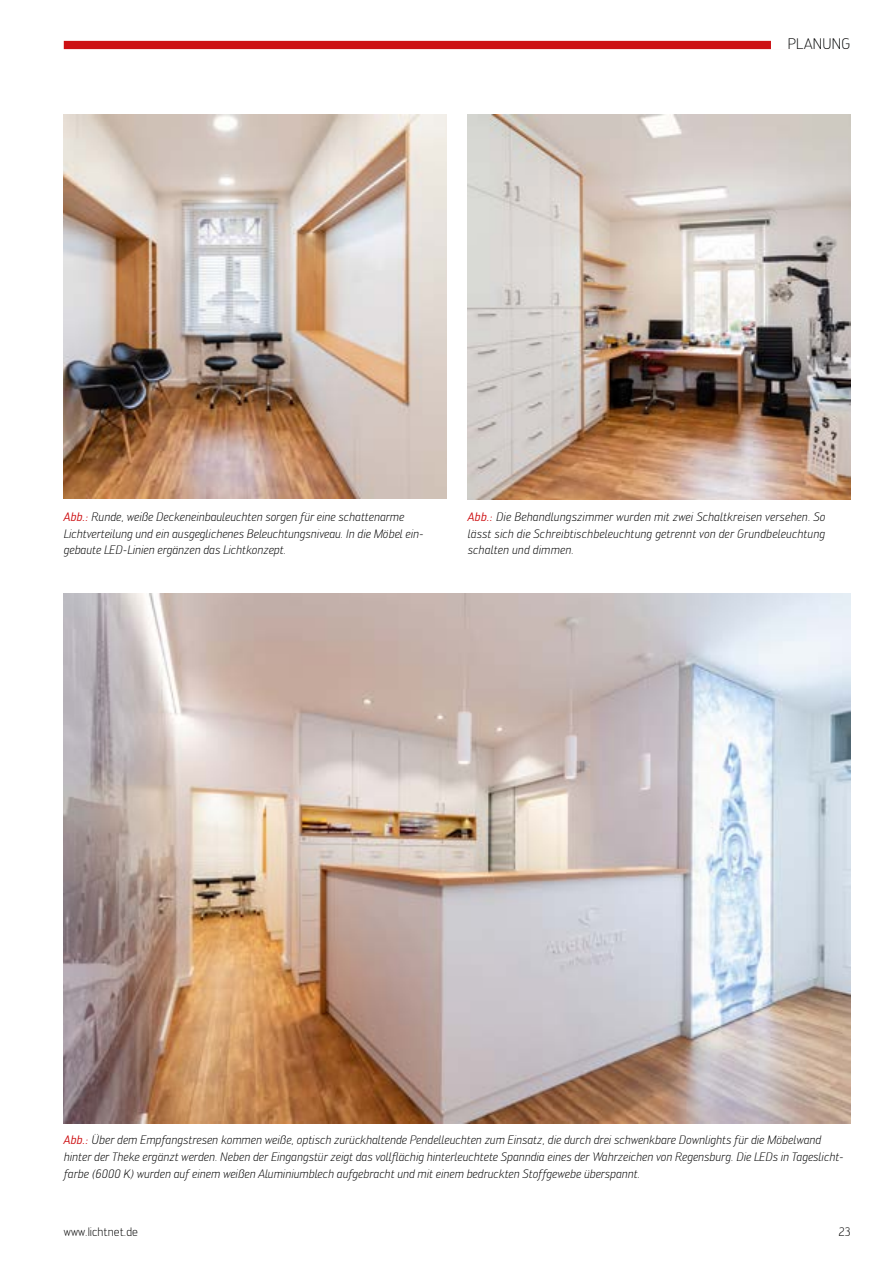
<style>
.page{position:relative;width:893px;height:1263px;background:#fff}
.page>*{position:absolute;margin:0;border:0;box-sizing:border-box;transform-origin:0 0}
.t1{font:300 15px "Engel";color:#000}
.Bildunterschrift{font:italic 300 12px/16.8px "Engel";color:#000}
.t2{font:300 12px "Engel";color:#000}
.s1{font-weight:400;color:#cd1013}
</style>
<div class="page">
<div style="left:64px;top:41px;width:786px;height:8px;background:#cd1013"></div>
<div style="left:771px;top:36px;width:96px;height:14px;background:#fff"></div>
<img style="left:64px;top:115px;width:382px;height:383px">
<img style="left:468px;top:115px;width:382px;height:385px">
<img style="left:64px;top:593px;width:786px;height:531px">
<p class="t1" style="left:788px;top:35px;width:35px">Planung</p>
<p class="Bildunterschrift" style="left:64px;top:508px;width:362px"><span class="s1">Abb.:</span> Runde, weiße Deckeneinbauleuchten sorgen für eine schattenarme<br>Lichtverteilung und ein ausgeglichenes Beleuchtungsniveau. In die Möbel ein&shy;gebaute LED-Linien ergänzen das Lichtkonzept.</p>
<p class="Bildunterschrift" style="left:468px;top:508px;width:359px;text-align:justify"><span class="s1">Abb.:</span> Die Behandlungszimmer wurden mit zwei Schaltkreisen versehen. So lässt sich die Schreibtischbeleuchtung getrennt von der Grundbeleuchtung schalten und dimmen.</p>
<p class="Bildunterschrift" style="left:64px;top:1132px;width:782px"><span class="s1">Abb.:</span> Über dem Empfangstresen kommen weiße, optisch zurückhaltende Pendelleuchten zum Einsatz, die durch drei schwenkbare Downlights für die Möbelwand hinter der Theke ergänzt werden. Neben der Eingangstür zeigt das vollflächig hinterleuchtete Spanndia eines der Wahrzeichen von Regensburg. Die LEDs in Tageslicht&shy;farbe (6000 K) wurden auf einem weißen Aluminiumblech aufgebracht und mit einem bedruckten Stoffgewebe überspannt.</p>
<p class="t2" style="left:64px;top:1225px;width:76px">www.lichtnet.de</p>
<p class="t2" style="left:839px;top:1225px;width:13px">23</p>
</div>
